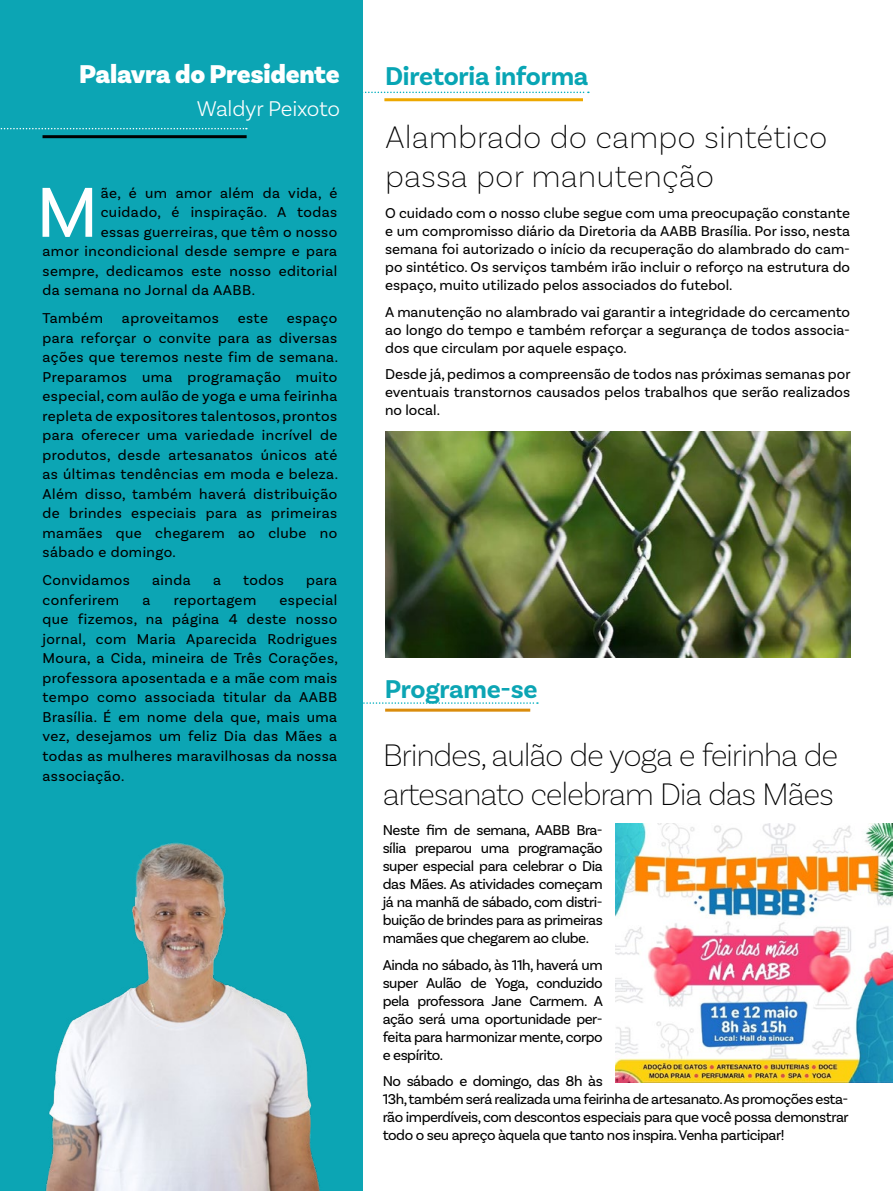
<style>
.page{position:relative;width:893px;height:1191px;background:#fff}
.page>*{position:absolute;margin:0;border:0;box-sizing:border-box;transform-origin:0 0}
.t1{font:74.1px "Basic Sans";color:#fff}
.t2{font:200 33px/39px "Basic Sans";letter-spacing:-.04em;color:#000}
.t3{font:200 33px/39px "Basic Sans";color:#000}
.t4{font:900 27px "Basic Sans";letter-spacing:-.01em;color:#fff}
.t5{font:700 27px "Basic Sans";letter-spacing:-.01em;color:#08a5b4}
.t6{font:700 27px "Basic Sans";letter-spacing:-.01em;color:#0ca5b4}
.t7{font:300 22.5px "Basic Sans";letter-spacing:-.01em;color:#fff}
.t8{font:15px/19.5px "Basic Sans";color:#000;text-align:justify}
.t9{font:15px "Basic Sans";letter-spacing:.03em;color:#000}
.t10{font:15px/18px "Basic Sans";letter-spacing:-.03em;color:#000}
</style>
<div class="page">
<hr style="left:892px;top:765px;width:1px;height:358px;background:#eda800">
<svg style="left:363px;top:702px;width:175px;height:2px"></svg>
<svg style="left:363px;top:92px;width:226px;height:1px"></svg>
<hr style="left:384px;top:98px;width:199px;height:3px;background:#eda800">
<div style="left:0;top:0;width:363px;height:1191px;background:#0ca5b4"></div>
<hr style="left:43px;top:135px;width:204px;height:3px;background:#000">
<svg style="left:0;top:128px;width:247px;height:1px"></svg>
<img style="left:45px;top:842px;width:275px;height:349px">
<hr style="left:385px;top:708px;width:145px;height:3px;background:#da8c0c">
<img style="left:385px;top:432px;width:465px;height:225px">
<img style="left:615px;top:823px;width:278px;height:259px">
<h3 class="t4" style="left:79px;top:58px;width:262px">Palavra do Presidente</h3>
<h3 class="t5" style="left:385px;top:59px;width:205px">Diretoria informa</h3>
<h3 class="t7" style="left:197px;top:95px;width:145px">Waldyr Peixoto</h3>
<h1 class="t1" style="left:36px;top:168px;width:64px">M</h1>
<p class="t9" style="left:101px;top:184px;width:238px">ãe, é um amor além da vida, é</p>
<p class="t9" style="left:101px;top:203px;width:238px">cuidado, é inspiração. A todas</p>
<p class="t9" style="left:101px;top:223px;width:238px">essas guerreiras, que têm o nosso</p>
<p class="t9" style="left:43px;top:242px;width:296px">amor incondicional desde sempre e para</p>
<p class="t9" style="left:43px;top:262px;width:296px">sempre, dedicamos este nosso editorial</p>
<p class="t9" style="left:43px;top:281px;width:214px">da semana no Jornal da AABB.</p>
<p class="t8" style="left:43px;top:308px;width:62px">Também</p>
<p class="t9" style="left:122px;top:309px;width:98px">aproveitamos</p>
<p class="t8" style="left:238px;top:308px;width:32px">este</p>
<p class="t8" style="left:43px;top:308px;width:297px;text-indent:244px">espaço para reforçar o convite para as diversas ações que teremos neste fim de semana.<br>Preparamos uma programação muito especial, com aulão de yoga e uma feirinha repleta de expositores talentosos, prontos para oferecer uma variedade incrível de produtos, desde artesanatos únicos até as últimas tendências em moda e beleza.<br>Além disso, também haverá distribuição de brindes especiais para as primeiras mamães que chegarem ao clube no sábado e domingo.</p>
<p class="t9" style="left:43px;top:571px;width:89px">Convidamos</p>
<p class="t8" style="left:152px;top:570px;width:40px">ainda</p>
<p class="t8" style="left:213px;top:570px;width:10px">a</p>
<p class="t8" style="left:243px;top:570px;width:42px">todos</p>
<p class="t8" style="left:306px;top:570px;width:33px">para</p>
<p class="t9" style="left:43px;top:591px;width:78px">conferirem</p>
<p class="t8" style="left:142px;top:590px;width:10px">a</p>
<p class="t9" style="left:174px;top:591px;width:84px">reportagem</p>
<p class="t8" style="left:43px;top:590px;width:297px;text-indent:237px">especial que fizemos, na página 4 deste nosso jornal, com Maria Aparecida Rodrigues Moura, a Cida, mineira de Três Corações, professora aposentada e a mãe com mais tempo como associada titular da AABB Brasília. É em nome dela que, mais uma vez, desejamos um feliz Dia das Mães a todas as mulheres maravilhosas da nossa associação.</p>
<h2 class="t3" style="left:385px;top:117px;width:444px">Alambrado do campo sintético passa por manutenção</h2>
<p class="t8" style="left:385px;top:204px;width:466px;line-height:18px">O cuidado com o nosso clube segue com uma preocupação constante e um compromisso diário da Diretoria da AABB Brasília. Por isso, nesta semana foi autorizado o início da recuperação do alambrado do cam&shy;po sintético. Os serviços também irão incluir o reforço na estrutura do espaço, muito utilizado pelos associados do futebol.</p>
<p class="t8" style="left:385px;top:302px;width:466px;line-height:18px">A manutenção no alambrado vai garantir a integridade do cercamento ao longo do tempo e também reforçar a segurança de todos associa&shy;dos que circulam por aquele espaço.</p>
<p class="t8" style="left:385px;top:365px;width:467px;line-height:18px">Desde já, pedimos a compreensão de todos nas próximas semanas por eventuais transtornos causados pelos trabalhos que serão realizados no local.</p>
<h3 class="t6" style="left:385px;top:672px;width:154px">Programe-se</h3>
<h2 class="t2" style="left:383px;top:734px;width:457px">Brindes, aulão de yoga e feirinha de artesanato celebram Dia das Mães</h2>
<p class="t8" style="left:383px;top:821px;width:222px;line-height:18px">Neste fim de semana, AABB Bra&shy;sília preparou uma programação super especial para celebrar o Dia das Mães. As atividades começam já na manhã de sábado, com distri&shy;buição de brindes para as primeiras mamães que chegarem ao clube.</p>
<p class="t8" style="left:383px;top:955px;width:222px;line-height:18px">Ainda no sábado, às 11h, haverá um super Aulão de Yoga, conduzido pela professora Jane Carmem. A ação será uma oportunidade per&shy;feita para harmonizar mente, corpo e espírito.</p>
<p class="t10" style="left:383px;top:1072px;width:468px">No sábado e domingo, das 8h às<br>13h, também será realizada uma feirinha de artesanato. As promoções esta&shy;rão imperdíveis, com descontos especiais para que você possa demonstrar todo o seu apreço àquela que tanto nos inspira. Venha participar!</p>
</div>
